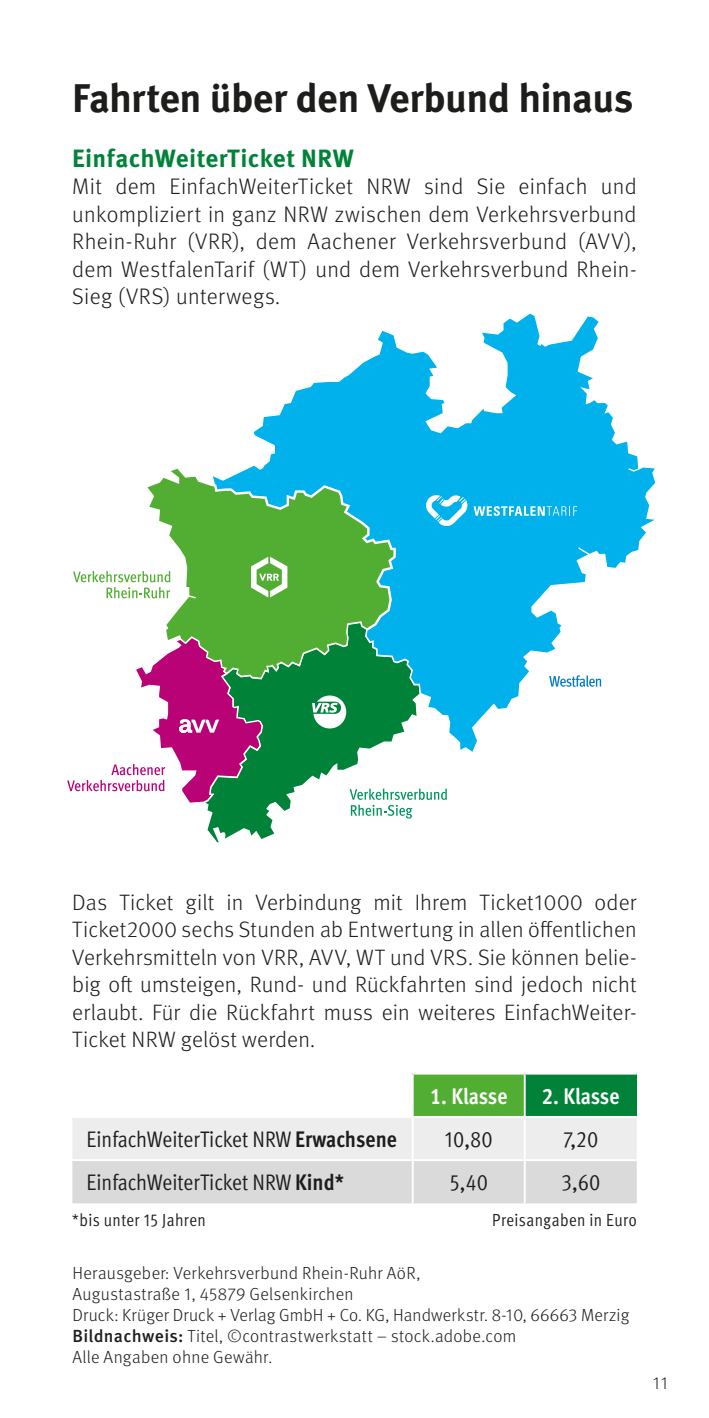
<style>
.page{position:relative;width:709px;height:1418px;background:#fff}
.page>*{position:absolute;margin:0;border:0;box-sizing:border-box;transform-origin:0 0}
.Headline_Thema{font:700 40px "Meta Pro";letter-spacing:-.02em;color:#1d1d1b}
.Subheadline{font:700 25px "Meta Pro";letter-spacing:.01em;color:#008339}
.Copy{font:300 22.5px/27.5px "Meta Pro";letter-spacing:.015em;color:#1d1d1b;text-align:justify}
.Tabelle{font:22.5px "Meta Pro Cond Norm";color:#1d1d1b}
.Tabelle_negativ{font:700 condensed 22.5px "Meta Pro";letter-spacing:-.005em;color:#fff}
.Copy-2{font:300 22.25px/27.5px "Meta Pro";letter-spacing:.01em;color:#1d1d1b;text-align:justify}
.Copy-3{font:300 17.5px "Meta Pro";letter-spacing:.015em;color:#1d1d1b}
.Marginalien_BU{font:condensed 17.5px "Meta Pro";letter-spacing:.02em;color:#1d1d1b}
.s1{font-size:22.25px}
.s2{font-family:"Meta Pro";font-weight:700;font-stretch:condensed}
.s3{font-weight:500}
</style>
<div class="page">
<svg style="left:207px;top:754px;width:204px;height:89px"></svg>
<svg style="left:145px;top:468px;width:66px;height:168px;fill:#52ae32"></svg>
<svg style="left:211px;top:313px;width:445px;height:441px"></svg>
<svg style="left:251px;top:556px;width:36px;height:41px"></svg>
<svg style="left:312px;top:695px;width:34px;height:33px"></svg>
<svg style="left:549px;top:675px;width:52px;height:12px"></svg>
<svg style="left:349px;top:788px;width:98px;height:30px"></svg>
<svg style="left:67px;top:636px;width:196px;height:168px"></svg>
<svg style="left:73px;top:571px;width:97px;height:27px"></svg>
<svg style="left:425px;top:494px;width:152px;height:33px;background:#2dbeee"></svg>
<div style="left:413px;top:1073px;width:111px;height:43px;background:#52ae32"></div>
<div style="left:524px;top:1073px;width:112px;height:43px;background:#008339"></div>
<svg style="left:72px;top:1118px;width:564px;height:85px;background:#e3e3e3"></svg>
<hr style="left:413px;top:1072px;width:111px;height:2px;background:#fff">
<hr style="left:524px;top:1072px;width:112px;height:2px;background:#fff">
<hr style="left:524px;top:1074px;width:1px;height:41px;background:#fff">
<hr style="left:413px;top:1115px;width:111px;height:2px;background:#fff">
<hr style="left:412px;top:1117px;width:1px;height:42px;background:#fff">
<hr style="left:524px;top:1115px;width:112px;height:2px;background:#fff">
<hr style="left:524px;top:1117px;width:1px;height:42px;background:#fff">
<hr style="left:72px;top:1159px;width:341px;height:2px;background:#fff">
<hr style="left:413px;top:1159px;width:111px;height:2px;background:#fff">
<hr style="left:412px;top:1161px;width:1px;height:42px;background:#fff">
<hr style="left:524px;top:1159px;width:112px;height:2px;background:#fff">
<hr style="left:524px;top:1161px;width:1px;height:42px;background:#fff">
<p class="Headline_Thema" style="left:72px;top:67px;width:562px">Fahrten über den Verbund hinaus</p>
<p class="Subheadline" style="left:72px;top:138px;width:283px">EinfachWeiterTicket NRW</p>
<p class="Copy" style="left:72px;top:172px;width:566px">Mit dem EinfachWeiterTicket NRW sind Sie einfach und unkompliziert in ganz NRW zwischen dem Verkehrsverbund Rhein-Ruhr (VRR), dem Aachener Verkehrsverbund (AVV), dem WestfalenTarif (WT) und dem Verkehrsverbund Rhein-Sieg (VRS) unterwegs<span class="s1">.</span></p>
<p class="Copy-2" style="left:72px;top:887px;width:566px">Das Ticket gilt in Verbindung mit Ihrem Ticket1000 oder Ticket2000 sechs Stunden ab Entwertung in allen öffentlichen Verkehrsmitteln von VRR, AVV, WT und VRS. Sie können belie&shy;big oft umsteigen, Rund- und Rückfahrten sind jedoch nicht erlaubt. Für die Rückfahrt muss ein weiteres EinfachWeiter-Ticket NRW gelöst werden.</p>
<p class="Tabelle_negativ" style="left:430px;top:1078px;width:79px">1. Klasse</p>
<p class="Tabelle_negativ" style="left:542px;top:1078px;width:79px">2. Klasse</p>
<p class="Tabelle" style="left:87px;top:1122px;width:312px">EinfachWeiterTicket NRW <span class="s2">Erwachsene</span></p>
<p class="Tabelle" style="left:445px;top:1122px;width:49px">10,80</p>
<p class="Tabelle" style="left:563px;top:1122px;width:36px">7,20</p>
<p class="Tabelle" style="left:87px;top:1166px;width:259px">EinfachWeiterTicket NRW <span class="s2">Kind*</span></p>
<p class="Tabelle" style="left:449px;top:1166px;width:40px">5,40</p>
<p class="Tabelle" style="left:561px;top:1166px;width:41px">3,60</p>
<p class="Marginalien_BU" style="left:72px;top:1207px;width:135px">*bis unter 15 Jahren</p>
<p class="Marginalien_BU" style="left:492px;top:1207px;width:146px">Preisangaben in Euro</p>
<p class="Copy-3" style="left:72px;top:1260px;width:349px">Herausgeber: Verkehrsverbund Rhein-Ruhr AöR,</p>
<p class="Copy-3" style="left:72px;top:1281px;width:283px">Augustastraße 1, 45879 Gelsenkirchen</p>
<p class="Copy-3" style="left:72px;top:1302px;width:558px">Druck: Krüger Druck + Verlag GmbH + Co. KG, Handwerkstr. 8-10, 66663 Merzig</p>
<p class="Copy-3" style="left:72px;top:1323px;width:445px"><span class="s3">Bildnachweis:</span> Titel, ©contrastwerkstatt – stock.adobe.com</p>
<p class="Copy-3" style="left:72px;top:1344px;width:201px">Alle Angaben ohne Gewähr.</p>
<p class="Copy-3" style="left:652px;top:1370px;width:18px">11</p>
</div>
